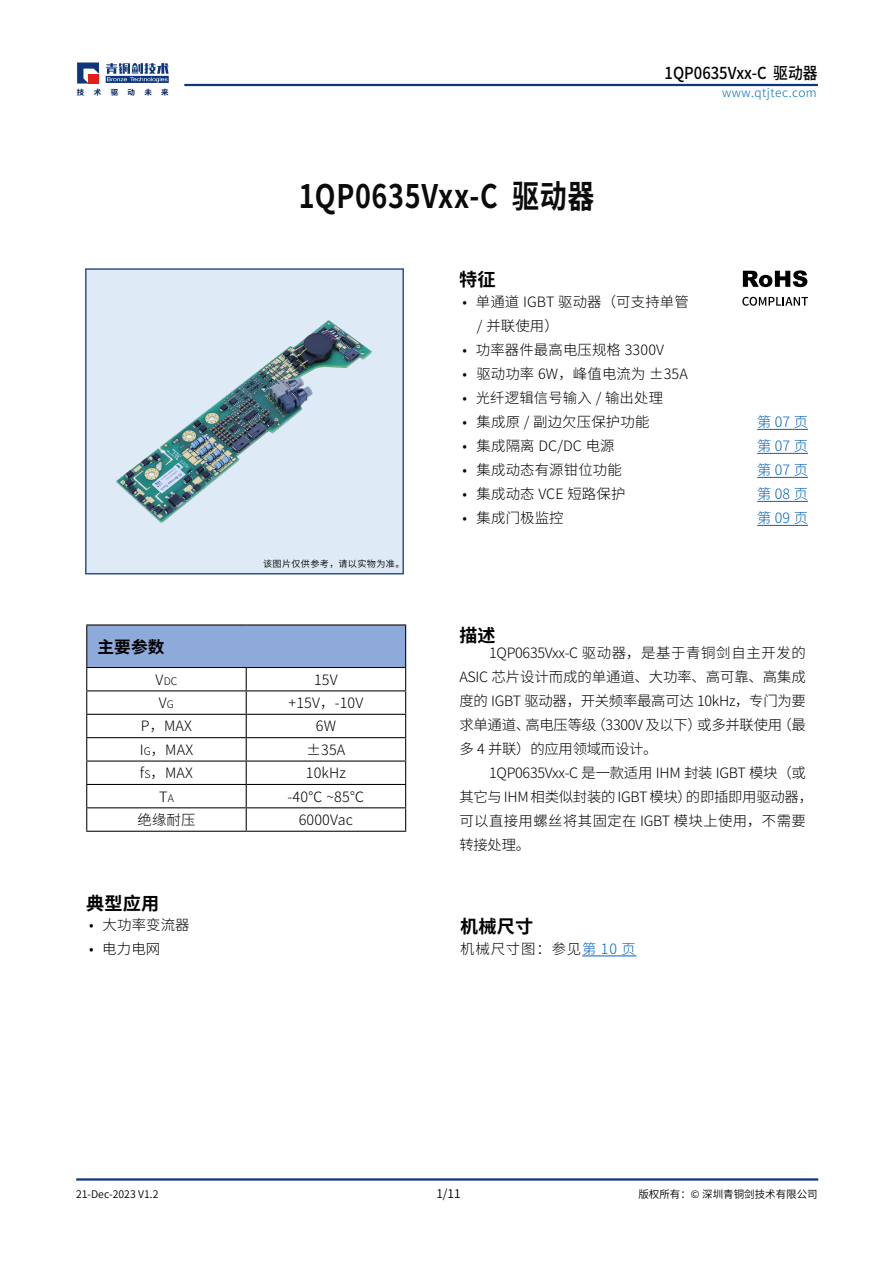
<style>
.page{position:relative;width:893px;height:1263px;background:#fff}
.page>*{position:absolute;margin:0;border:0;box-sizing:border-box;transform-origin:0 0}
.t1{font:700 32.4px "Source Han Sans CN";letter-spacing:.025em;color:#000;scale:.83 1}
.t2{font:700 18px "Source Han Sans CN";letter-spacing:.01em;color:#000}
.t3{font:500 16.5px "Source Han Sans CN";color:#000;scale:.9 1}
.t4{font:700 16.5px "Source Han Sans CN";color:#000}
.t5{font:300 14.25px/24px "Source Han Sans CN";letter-spacing:.01em;color:#000;text-align:justify}
.t6{font:300 14.25px/24px "Source Han Sans CN";letter-spacing:-.02em;color:#000}
.t7{font:300 14.25px/24px "Source Han Sans CN";letter-spacing:.25em;color:#0563c1;text-align:justify}
.t8{font:300 14.25px "Source Han Sans CN";letter-spacing:.06em;color:#000}
.t9{font:300 12px "Source Han Sans CN";letter-spacing:.045em;color:#0070c0}
.t10{font:12px "Source Han Sans CN";color:#000}
.t11{font:10.5px "Source Han Sans CN";color:#000}
.t12{font:300 10.5px "Source Han Sans CN";color:#000}
.t13{font:9px "Source Han Sans CN";letter-spacing:.045em;color:#000}
.t14{font:700 7.5px "Source Han Sans CN";color:#002060}
.s1{font-size:14.25px}
.s2{font-size:10.5px}
.s3{color:#0563c1}
</style>
<div class="page">
<hr style="left:184px;top:84px;width:634px;height:2px;background:#0d3777">
<svg style="left:77px;top:63px;width:22px;height:21px"></svg>
<svg style="left:106px;top:63px;width:63px;height:20px"></svg>
<hr style="left:76px;top:1178px;width:742px;height:2px;background:#0d3777">
<div style="left:85px;top:268px;width:319px;height:306px;background:#deebf6;border:2px solid #2f528f"></div>
<hr style="left:757px;top:429px;width:51px;height:1px;background:#0563c1">
<hr style="left:757px;top:453px;width:51px;height:1px;background:#0563c1">
<hr style="left:757px;top:477px;width:51px;height:1px;background:#0563c1">
<hr style="left:757px;top:501px;width:51px;height:1px;background:#0563c1">
<hr style="left:757px;top:525px;width:51px;height:1px;background:#0563c1">
<svg style="left:743px;top:270px;width:64px;height:17px"></svg>
<svg style="left:742px;top:297px;width:66px;height:9px"></svg>
<hr style="left:582px;top:955px;width:54px;height:1px;background:#0563c1">
<div style="left:87px;top:625px;width:319px;height:42px;background:#8eaadb"></div>
<hr style="left:86px;top:624px;width:160px;height:1px;background:#000">
<hr style="left:86px;top:625px;width:1px;height:42px;background:#000">
<hr style="left:246px;top:624px;width:160px;height:1px;background:#000">
<hr style="left:405px;top:625px;width:1px;height:42px;background:#000">
<hr style="left:86px;top:667px;width:160px;height:1px;background:#000">
<hr style="left:246px;top:667px;width:160px;height:1px;background:#000">
<hr style="left:86px;top:690px;width:160px;height:1px;background:#000">
<hr style="left:246px;top:690px;width:160px;height:1px;background:#000">
<hr style="left:86px;top:714px;width:160px;height:1px;background:#000">
<hr style="left:246px;top:714px;width:160px;height:1px;background:#000">
<hr style="left:86px;top:737px;width:160px;height:1px;background:#000">
<hr style="left:246px;top:737px;width:160px;height:1px;background:#000">
<hr style="left:86px;top:760px;width:160px;height:1px;background:#000">
<hr style="left:246px;top:760px;width:160px;height:1px;background:#000">
<hr style="left:86px;top:784px;width:160px;height:1px;background:#000">
<hr style="left:246px;top:784px;width:160px;height:1px;background:#000">
<hr style="left:86px;top:807px;width:160px;height:1px;background:#000">
<svg style="left:86px;top:668px;width:1px;height:163px"></svg>
<hr style="left:246px;top:807px;width:160px;height:1px;background:#000">
<svg style="left:246px;top:668px;width:1px;height:163px"></svg>
<svg style="left:405px;top:668px;width:1px;height:163px"></svg>
<hr style="left:86px;top:831px;width:160px;height:1px;background:#000">
<hr style="left:246px;top:831px;width:160px;height:1px;background:#000">
<img style="left:117px;top:320px;width:254px;height:202px">
<p class="t3" style="left:665px;top:63px;width:172px">1QP0635Vxx-C 驱动器</p>
<p class="t14" style="left:77px;top:88px;width:9px">技</p>
<p class="t14" style="left:94px;top:88px;width:9px">术</p>
<p class="t14" style="left:111px;top:88px;width:9px">驱</p>
<p class="t14" style="left:128px;top:88px;width:9px">动</p>
<p class="t14" style="left:144px;top:88px;width:9px">未</p>
<p class="t14" style="left:161px;top:88px;width:9px">来</p>
<p class="t9" style="left:722px;top:85px;width:96px">www.qtjtec.com</p>
<h1 class="t1" style="left:298px;top:178px;width:358px">1QP0635Vxx-C 驱动器</h1>
<p class="t13" style="left:263px;top:558px;width:143px">该图片仅供参考，请以实物为准。</p>
<p class="t2" style="left:459px;top:270px;width:38px">特征</p>
<p class="t5" style="left:477px;top:290px;width:213px;text-indent:-15px">• 单通道 IGBT 驱动器（可支持单管/ 并联使用）</p>
<p class="t5" style="left:462px;top:338px;width:203px">• 功率器件最高电压规格 3300V</p>
<p class="t5" style="left:462px;top:362px;width:227px">• 驱动功率 6W，峰值电流为 ±35A</p>
<p class="t5" style="left:462px;top:386px;width:202px">• 光纤逻辑信号输入 / 输出处理</p>
<p class="t5" style="left:462px;top:410px;width:188px">• 集成原 / 副边欠压保护功能</p>
<p class="t5" style="left:462px;top:434px;width:154px">• 集成隔离 DC/DC 电源</p>
<p class="t5" style="left:462px;top:458px;width:161px">• 集成动态有源钳位功能</p>
<p class="t5" style="left:462px;top:482px;width:165px">• 集成动态 VCE 短路保护</p>
<p class="t5" style="left:462px;top:506px;width:103px">• 集成门极监控</p>
<p class="t7" style="left:757px;top:410px;width:52px">第07页第07页第07页第08页第09页</p>
<p class="t4" style="left:97px;top:637px;width:69px">主要参数</p>
<p class="t12" style="left:156px;top:675px;width:23px"><span class="s1">V</span>DC</p>
<p class="t5" style="left:314px;top:668px;width:25px">15V</p>
<p class="t5" style="left:159px;top:691px;width:17px">V<span class="s2">G</span></p>
<p class="t5" style="left:289px;top:691px;width:76px">+15V，-10V</p>
<p class="t5" style="left:141px;top:714px;width:53px">P，MAX</p>
<p class="t5" style="left:316px;top:714px;width:22px">6W</p>
<p class="t5" style="left:140px;top:738px;width:55px">I<span class="s2">G</span>，MAX</p>
<p class="t5" style="left:307px;top:738px;width:40px">±35A</p>
<p class="t5" style="left:140px;top:761px;width:55px">f<span class="s2">S</span>，MAX</p>
<p class="t5" style="left:306px;top:761px;width:42px">10kHz</p>
<p class="t5" style="left:159px;top:785px;width:16px">T<span class="s2">A</span></p>
<p class="t5" style="left:288px;top:785px;width:78px">-40℃ ~85℃</p>
<p class="t5" style="left:137px;top:808px;width:60px">绝缘耐压</p>
<p class="t5" style="left:299px;top:808px;width:56px">6000Vac</p>
<p class="t2" style="left:86px;top:893px;width:75px">典型应用</p>
<p class="t5" style="left:89px;top:913px;width:102px">• 大功率变流器</p>
<p class="t5" style="left:89px;top:937px;width:73px">• 电力电网</p>
<p class="t2" style="left:459px;top:625px;width:37px">描述</p>
<p class="t5" style="left:459px;top:641px;width:348px;text-indent:30px">1QP0635Vxx-C 驱动器，是基于青铜剑自主开发的ASIC 芯片设计而成的单通道、大功率、高可靠、高集成度的 IGBT 驱动器，开关频率最高可达 10kHz，专门为要求单通道、高电压等级（3300V 及以下）或多并联使用（最多 4 并联）的应用领域而设计。</p>
<p class="t6" style="left:459px;top:761px;width:355px;text-indent:30px">1QP0635Vxx-C 是一款适用 IHM 封装 IGBT 模块（或其它与IHM相类似封装的IGBT模块）的即插即用驱动器，可以直接用螺丝将其固定在 IGBT 模块上使用，不需要转接处理。</p>
<p class="t2" style="left:460px;top:916px;width:75px">机械尺寸</p>
<p class="t8" style="left:460px;top:940px;width:177px">机械尺寸图：参见<span class="s3">第 10 页</span></p>
<p class="t11" style="left:76px;top:1188px;width:84px">21-Dec-2023 V1.2</p>
<p class="t10" style="left:436px;top:1187px;width:26px">1/11</p>
<p class="t11" style="left:638px;top:1188px;width:181px">版权所有：© 深圳青铜剑技术有限公司</p>
</div>
